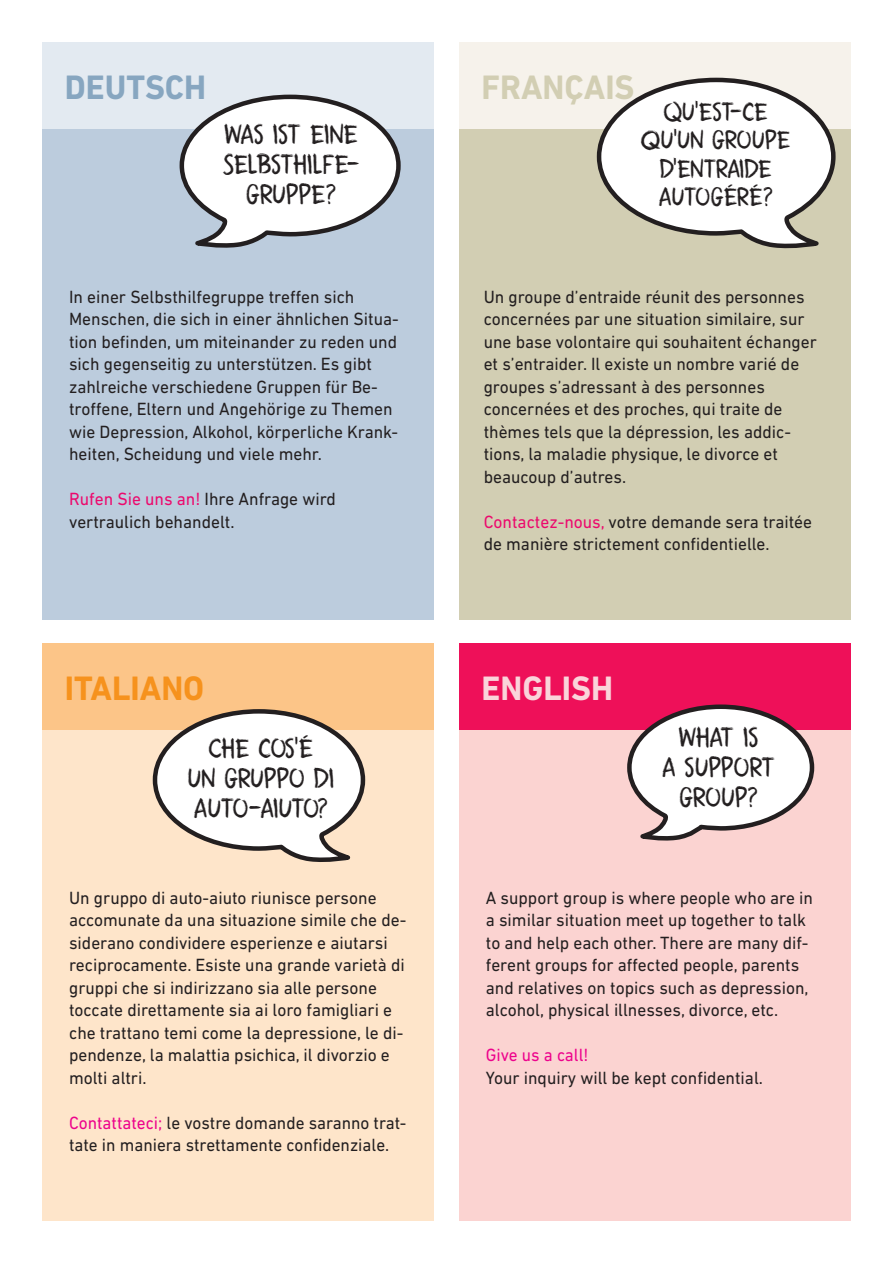
<style>
.page{position:relative;width:893px;height:1263px;background:#fff}
.page>*{position:absolute;margin:0;border:0;box-sizing:border-box;transform-origin:0 0}
.t1{font:700 34.5px "DIN Next LT Pro";color:#d2ceb3}
.t2{font:700 34.5px "DIN Next LT Pro";color:#f6921d}
.t3{font:700 34.5px "DIN Next LT Pro";color:#87a6c0}
.t4{font:700 34.5px "DIN Next LT Pro";color:#fad4da}
.t5{font:28.5px/30px "Attaboy";letter-spacing:-.03em;color:#231f20;text-align:center}
.t6{font:27px/28.5px "Attaboy";letter-spacing:-.03em;color:#231f20;text-align:center}
.t7{font:18px/22.5px "DIN Next LT Pro";color:#231f20}
.t8{font:18px/22.5px "DIN Next LT Pro";color:#231f20;scale:.96 1}
.t9{font:18px "DIN Next LT Pro";color:#ed028c;scale:.96 1}
.s1{color:#ec096d}
.s2{color:#ed028c}
</style>
<div class="page">
<div style="left:43px;top:43px;width:391px;height:576px;background:#e3eaf1"></div>
<div style="left:43px;top:129px;width:391px;height:490px;background:#bcccdd"></div>
<div style="left:459px;top:43px;width:391px;height:574px;background:#f6f2eb"></div>
<div style="left:43px;top:643px;width:391px;height:577px;background:#fcc588"></div>
<div style="left:459px;top:643px;width:391px;height:577px;background:#ee1059"></div>
<div style="left:459px;top:129px;width:391px;height:490px;background:#d2ceb3"></div>
<div style="left:43px;top:730px;width:391px;height:490px;background:#fee5ca"></div>
<div style="left:459px;top:730px;width:391px;height:490px;background:#fbd3d1"></div>
<svg style="left:152px;top:709px;width:214px;height:153px"></svg>
<svg style="left:627px;top:704px;width:188px;height:137px"></svg>
<svg style="left:596px;top:77px;width:240px;height:171px"></svg>
<svg style="left:179px;top:94px;width:222px;height:154px"></svg>
<h1 class="t3" style="left:65px;top:67px;width:143px">DEUTSCH</h1>
<h2 class="t5" style="left:222px;top:119px;width:139px">WAS IST EINE<br>SELBSTHILFE-<br>GRUPPE?</h2>
<p class="t7" style="left:69px;top:285px;width:331px">In einer Selbsthilfegruppe treffen sich Menschen, die sich in einer ähnlichen Situa&shy;tion befinden, um miteinander zu reden und sich gegenseitig zu unterstützen. Es gibt zahlreiche verschiedene Gruppen für Be&shy;troffene, Eltern und Angehörige zu Themen wie Depression, Alkohol, körperliche Krank&shy;heiten, Scheidung und viele mehr.</p>
<p class="t7" style="left:69px;top:488px;width:268px"><span class="s1">Rufen Sie uns an!</span> Ihre Anfrage wird vertraulich behandelt.</p>
<h1 class="t1" style="left:482px;top:67px;width:154px">FRANÇAIS</h1>
<h3 class="t6" style="left:641px;top:96px;width:152px">QU’EST-CE<br>QU’UN GROUPE<br>D’ENTRAIDE<br>AUTOGÉRÉ?</h3>
<p class="t7" style="left:484px;top:285px;width:335px">Un groupe d’entraide réunit des personnes concernées par une situation similaire, sur une base volontaire qui souhaitent échanger et s’entraider. Il existe un nombre varié de groupes s’adressant à des personnes concernées et des proches, qui traite de thèmes tels que la dépression, les addic&shy;tions, la maladie physique, le divorce et beaucoup d’autres.</p>
<p class="t7" style="left:484px;top:510px;width:330px"><span class="s1">Contactez-nous,</span> votre demande sera traitée de manière strictement confidentielle.</p>
<h1 class="t2" style="left:65px;top:668px;width:141px">ITALIANO</h1>
<h1 class="t4" style="left:482px;top:668px;width:133px">ENGLISH</h1>
<h2 class="t5" style="left:187px;top:732px;width:148px">CHE COS’É<br>UN GRUPPO DI<br>AUTO-AIUTO?</h2>
<h2 class="t5" style="left:662px;top:721px;width:115px">WHAT IS<br>A SUPPORT<br>GROUP?</h2>
<p class="t7" style="left:69px;top:886px;width:339px">Un gruppo di auto-aiuto riunisce persone accomunate da una situazione simile che de&shy;siderano condividere esperienze e aiutarsi reciprocamente. Esiste una grande varietà di gruppi che si indirizzano sia alle persone toccate direttamente sia ai loro famigliari e che trattano temi come la depressione, le di&shy;pendenze, la malattia psichica, il divorzio e molti altri.</p>
<p class="t8" style="left:69px;top:1111px;width:353px"><span class="s2">Contattateci;</span> le vostre domande saranno trat&shy;tate in maniera strettamente confidenziale.</p>
<p class="t7" style="left:486px;top:886px;width:329px">A support group is where people who are in a similar situation meet up together to talk to and help each other. There are many dif&shy;ferent groups for affected people, parents and relatives on topics such as depression, alcohol, physical illnesses, divorce, etc.</p>
<p class="t9" style="left:486px;top:1045px;width:108px">Give us a call!</p>
<p class="t7" style="left:486px;top:1066px;width:279px">Your inquiry will be kept confidential.</p>
</div>
